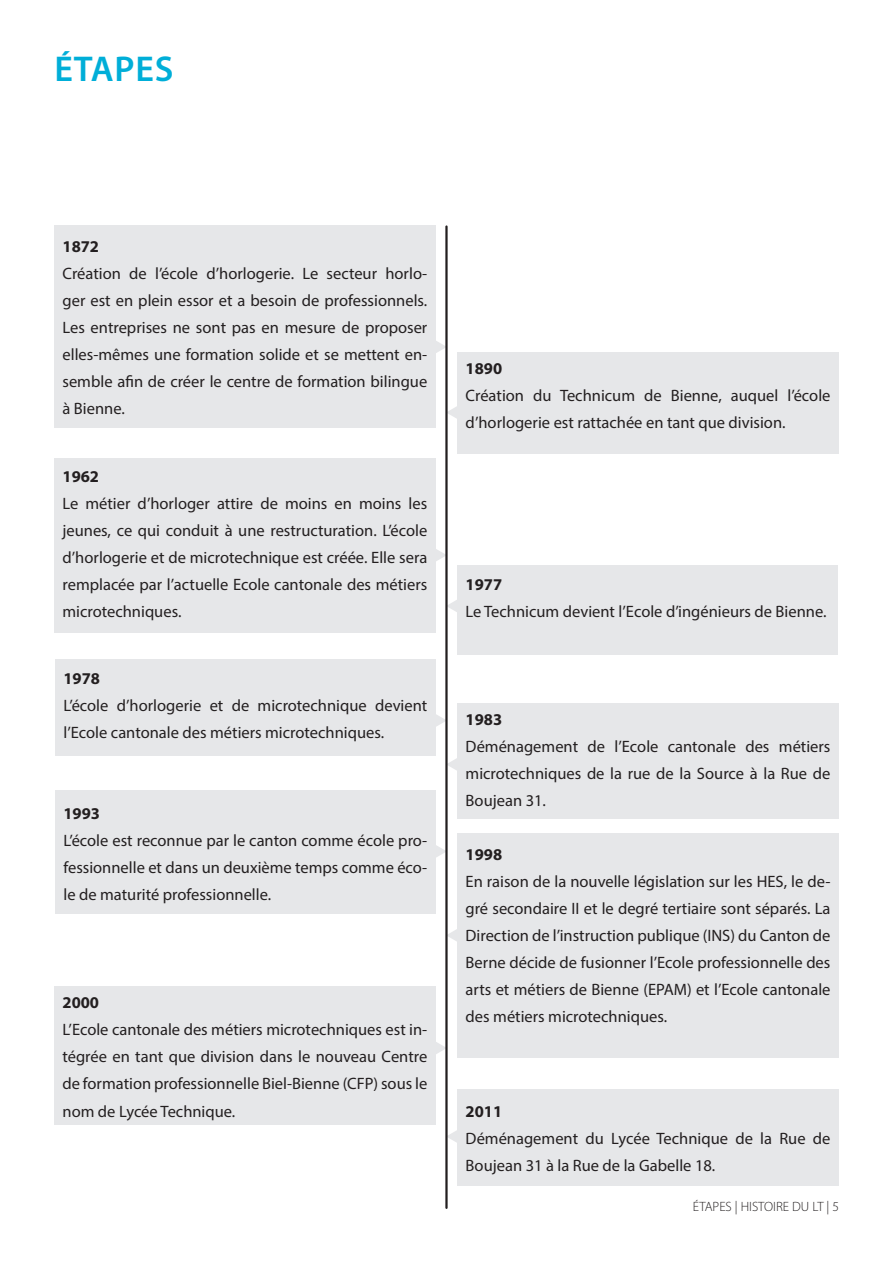
<style>
.page{position:relative;width:893px;height:1263px;background:#fff}
.page>*{position:absolute;margin:0;border:0;box-sizing:border-box;transform-origin:0 0}
.Titel{font:600 36px "Myriad Pro";letter-spacing:.02em;color:#00aed8}
.Fliesstext{font:16.5px/27px "Myriad Pro";color:#231f20;text-align:justify}
.Fliesstext-2{font:700 16.5px "Myriad Pro";color:#231f20}
.Fusszahl_Rechts{font:300 13.5px "Myriad Pro";color:#231f20}
</style>
<div class="page">
<svg style="left:436px;top:549px;width:9px;height:12px"></svg>
<svg style="left:448px;top:600px;width:9px;height:12px"></svg>
<div style="left:54px;top:225px;width:382px;height:203px;background:#e6e7e9"></div>
<div style="left:457px;top:833px;width:382px;height:224px;background:#e6e7e9"></div>
<div style="left:457px;top:352px;width:382px;height:101px;background:#e6e7e9"></div>
<div style="left:457px;top:703px;width:382px;height:116px;background:#e6e7e9"></div>
<div style="left:55px;top:790px;width:381px;height:124px;background:#e6e7e9"></div>
<div style="left:55px;top:660px;width:381px;height:96px;background:#e6e7e9"></div>
<div style="left:54px;top:459px;width:382px;height:174px;background:#e6e7e9"></div>
<div style="left:457px;top:565px;width:381px;height:90px;background:#e6e7e9"></div>
<div style="left:54px;top:987px;width:382px;height:138px;background:#e6e7e9"></div>
<div style="left:457px;top:1089px;width:382px;height:96px;background:#e6e7e9"></div>
<svg style="left:436px;top:341px;width:9px;height:12px"></svg>
<svg style="left:448px;top:758px;width:9px;height:13px"></svg>
<svg style="left:448px;top:406px;width:9px;height:13px"></svg>
<svg style="left:436px;top:845px;width:9px;height:12px"></svg>
<svg style="left:436px;top:714px;width:9px;height:13px"></svg>
<svg style="left:436px;top:1042px;width:9px;height:12px"></svg>
<svg style="left:448px;top:929px;width:9px;height:12px"></svg>
<svg style="left:448px;top:1130px;width:9px;height:13px"></svg>
<hr style="left:445px;top:226px;width:3px;height:982px;background:#231f20">
<p class="Titel" style="left:54px;top:46px;width:121px">ÉTAPES</p>
<p class="Fliesstext-2" style="left:63px;top:236px;width:38px">1872</p>
<p class="Fliesstext" style="left:63px;top:260px;width:366px">Création de l’école d’horlogerie. Le secteur horlo&shy;ger est en plein essor et a besoin de professionnels.<br>Les entreprises ne sont pas en mesure de proposer elles-mêmes une formation solide et se mettent en&shy;semble afin de créer le centre de formation bilingue à Bienne.</p>
<p class="Fliesstext-2" style="left:63px;top:466px;width:38px">1962</p>
<p class="Fliesstext" style="left:63px;top:490px;width:366px">Le métier d’horloger attire de moins en moins les jeunes, ce qui conduit à une restructuration. L’école d’horlogerie et de microtechnique est créée. Elle sera remplacée par l’actuelle Ecole cantonale des métiers microtechniques.</p>
<p class="Fliesstext-2" style="left:63px;top:668px;width:38px">1978</p>
<p class="Fliesstext" style="left:63px;top:692px;width:365px">L’école d’horlogerie et de microtechnique devient l’Ecole cantonale des métiers microtechniques.</p>
<p class="Fliesstext-2" style="left:63px;top:803px;width:38px">1993</p>
<p class="Fliesstext" style="left:63px;top:827px;width:365px">L’école est reconnue par le canton comme école pro&shy;fessionnelle et dans un deuxième temps comme éco&shy;le de maturité professionnelle.</p>
<p class="Fliesstext-2" style="left:63px;top:992px;width:38px">2000</p>
<p class="Fliesstext" style="left:63px;top:1016px;width:366px">L’Ecole cantonale des métiers microtechniques est in&shy;tégrée en tant que division dans le nouveau Centre de formation professionnelle Biel-Bienne (CFP) sous le nom de Lycée Technique.</p>
<p class="Fliesstext-2" style="left:466px;top:358px;width:38px">1890</p>
<p class="Fliesstext" style="left:466px;top:382px;width:366px">Création du Technicum de Bienne, auquel l’école d’horlogerie est rattachée en tant que division.</p>
<p class="Fliesstext-2" style="left:466px;top:574px;width:38px">1977</p>
<p class="Fliesstext" style="left:466px;top:598px;width:362px">Le Technicum devient l’Ecole d’ingénieurs de Bienne.</p>
<p class="Fliesstext-2" style="left:466px;top:709px;width:38px">1983</p>
<p class="Fliesstext" style="left:466px;top:733px;width:366px">Déménagement de l’Ecole cantonale des métiers microtechniques de la rue de la Source à la Rue de Boujean 31.</p>
<p class="Fliesstext-2" style="left:466px;top:844px;width:38px">1998</p>
<p class="Fliesstext" style="left:466px;top:868px;width:366px">En raison de la nouvelle législation sur les HES, le de&shy;gré secondaire II et le degré tertiaire sont séparés. La Direction de l’instruction publique (INS) du Canton de Berne décide de fusionner l’Ecole professionnelle des arts et métiers de Bienne (EPAM) et l’Ecole cantonale des métiers microtechniques.</p>
<p class="Fliesstext-2" style="left:466px;top:1100px;width:38px">2011</p>
<p class="Fliesstext" style="left:466px;top:1124px;width:366px">Déménagement du Lycée Technique de la Rue de<br>Boujean 31 à la Rue de la Gabelle 18.</p>
<p class="Fusszahl_Rechts" style="left:693px;top:1198px;width:148px">ÉTAPES | HISTOIRE DU LT | 5</p>
</div>
